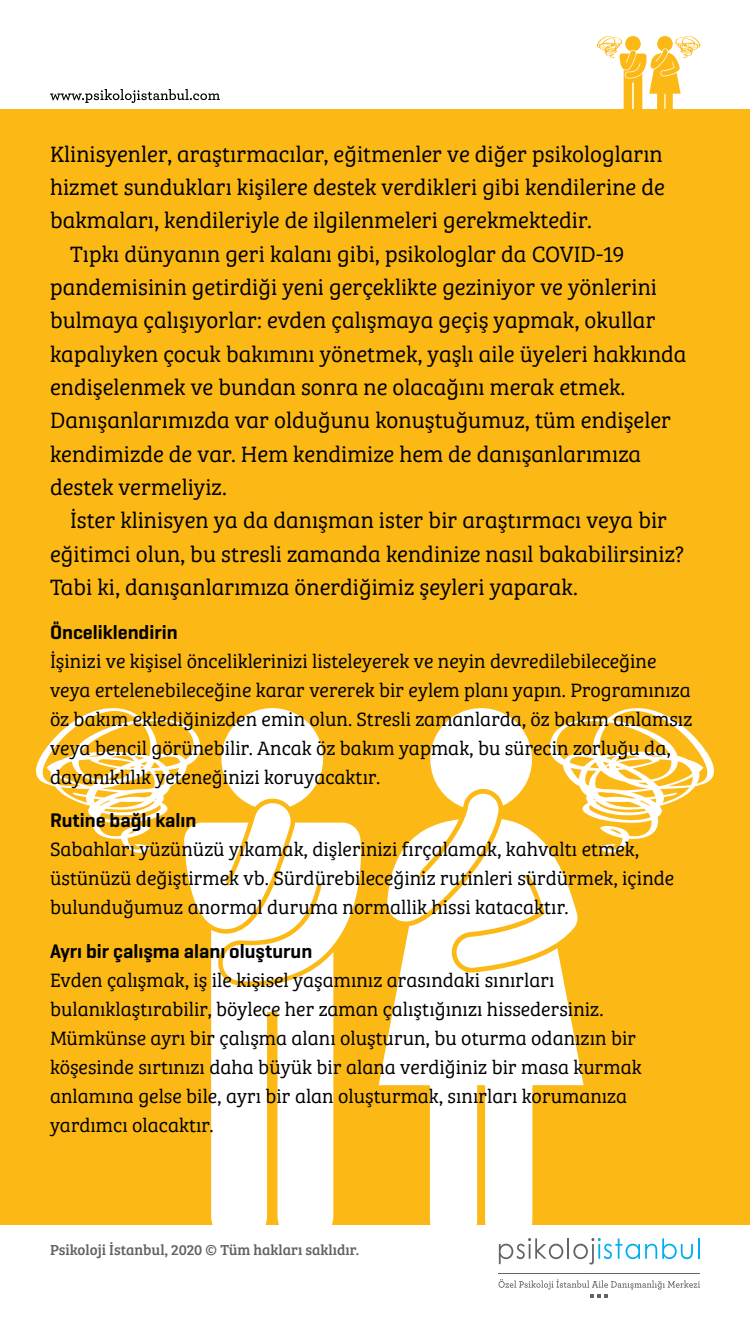
<style>
.page{position:relative;width:750px;height:1334px;background:#fff}
.page>*{position:absolute;margin:0;border:0;box-sizing:border-box;transform-origin:0 0}
.t1{font:23px/33.4px "Bree Serif Lt";color:#000}
.t2{font:20px/29px "Bree Serif Lt";color:#000}
.t3{font:600 20px "Geogrotesque";color:#000}
.t4{font:15px "Bree Serif";color:#636366}
</style>
<div class="page">
<div style="left:0;top:109px;width:750px;height:1116px;background:#fcb814"></div>
<svg style="left:379px;top:831px;width:205px;height:394px;fill:#fff"></svg>
<svg style="left:387px;top:708px;width:145px;height:214px"></svg>
<svg style="left:211px;top:823px;width:150px;height:402px;fill:#fff"></svg>
<svg style="left:547px;top:708px;width:167px;height:148px"></svg>
<svg style="left:36px;top:708px;width:287px;height:221px"></svg>
<svg style="left:498px;top:1279px;width:202px;height:19px"></svg>
<hr style="left:498px;top:1273px;width:202px;height:1px;background:#636366">
<svg style="left:499px;top:1238px;width:64px;height:26px"></svg>
<hr style="left:567px;top:1238px;width:2px;height:21px;background:#636366">
<svg style="left:573px;top:1238px;width:120px;height:27px"></svg>
<hr style="left:698px;top:1238px;width:2px;height:21px;background:#00aeef">
<svg style="left:50px;top:89px;width:170px;height:14px"></svg>
<svg style="left:596px;top:36px;width:105px;height:73px"></svg>
<p class="t1" style="left:50px;top:136px;width:617px;text-align:justify">Klinisyenler, araştırmacılar, eğitmenler ve diğer psikologların hizmet sundukları kişilere destek verdikleri gibi kendilerine de bakmaları, kendileriyle de ilgilenmeleri gerekmektedir.</p>
<p class="t1" style="left:50px;top:236px;width:638px;text-indent:20px">Tıpkı dünyanın geri kalanı gibi, psikologlar da COVID-19 pandemisinin getirdiği yeni gerçeklikte geziniyor ve yönlerini bulmaya çalışıyorlar: evden çalışmaya geçiş yapmak, okullar kapalıyken çocuk bakımını yönetmek, yaşlı aile üyeleri hakkında endişelenmek ve bundan sonra ne olacağını merak etmek.<br>Danışanlarımızda var olduğunu konuştuğumuz, tüm endişeler kendimizde de var. Hem kendimize hem de danışanlarımıza destek vermeliyiz.</p>
<p class="t1" style="left:50px;top:503px;width:635px;text-indent:20px">İster klinisyen ya da danışman ister bir araştırmacı veya bir eğitimci olun, bu stresli zamanda kendinize nasıl bakabilirsiniz?<br>Tabi ki, danışanlarımıza önerdiğimiz şeyleri yaparak.</p>
<p class="t3" style="left:50px;top:619px;width:129px">Önceliklendirin</p>
<p class="t2" style="left:50px;top:645px;width:644px">İşinizi ve kişisel önceliklerinizi listeleyerek ve neyin devredilebileceğine veya ertelenebileceğine karar vererek bir eylem planı yapın. Programınıza öz bakım eklediğinizden emin olun. Stresli zamanlarda, öz bakım anlamsız veya bencil görünebilir. Ancak öz bakım yapmak, bu sürecin zorluğu da, dayanıklılık yeteneğinizi koruyacaktır.</p>
<p class="t3" style="left:50px;top:808px;width:148px">Rutine bağlı kalın</p>
<p class="t2" style="left:50px;top:834px;width:626px">Sabahları yüzünüzü yıkamak, dişlerinizi fırçalamak, kahvaltı etmek, üstünüzü değiştirmek vb. Sürdürebileceğiniz rutinleri sürdürmek, içinde bulunduğumuz anormal duruma normallik hissi katacaktır.</p>
<p class="t3" style="left:50px;top:938px;width:264px">Ayrı bir çalışma alanı oluşturun</p>
<p class="t2" style="left:50px;top:964px;width:593px">Evden çalışmak, iş ile kişisel yaşamınız arasındaki sınırları bulanıklaştırabilir, böylece her zaman çalıştığınızı hissedersiniz.<br>Mümkünse ayrı bir çalışma alanı oluşturun, bu oturma odanızın bir köşesinde sırtınızı daha büyük bir alana verdiğiniz bir masa kurmak anlamına gelse bile, ayrı bir alan oluşturmak, sınırları korumanıza yardımcı olacaktır.</p>
<p class="t4" style="left:50px;top:1238px;width:311px">Psikoloji İstanbul, 2020 © Tüm hakları saklıdır.</p>
</div>
